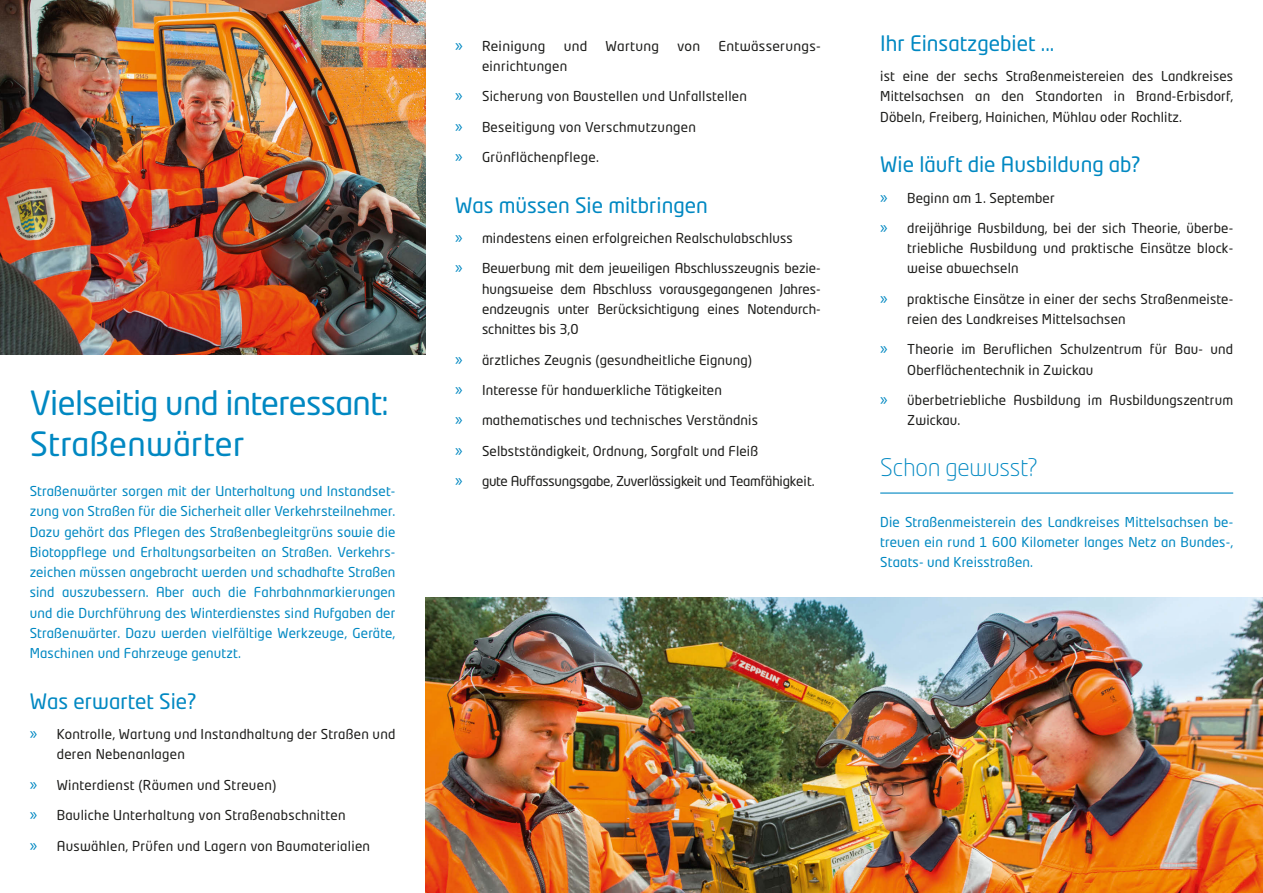
<style>
.page{position:relative;width:1263px;height:893px;background:#fff}
.page>*{position:absolute;margin:0;border:0;box-sizing:border-box;transform-origin:0 0}
.Überschrift_regular{font:33px/40.5px "Neo Tech Std";letter-spacing:-.02em;color:#0088c2}
.Box-Überschrift_blau{font:300 24px "Neo Tech Std";letter-spacing:-.005em;color:#0088c2}
.Unterüberschrift_14P{font:21px "Neo Tech Std";color:#0088c2}
.Fließtext{font:21px "Neo Tech Std";color:#0088c2}
.t1{font:18px "Myriad Pro";color:#0088c2}
.t2{font:13.5px/20.2px "Neo Tech Std";letter-spacing:.01em;color:#1d1d1b}
.Fließtext-2{font:13.5px/20.2px "Neo Tech Std";letter-spacing:.01em;color:#0088c2;text-align:justify}
.Unterüberschrift_14P-2{font:13.5px/20.2px "Neo Tech Std";letter-spacing:.01em;color:#0088c2;text-align:justify}
.t3{font:13.5px "Neo Tech Std";letter-spacing:-.02em;color:#1d1d1b}
.s1{font-family:"Myriad Pro";font-size:18px;color:#0088c2}
</style>
<div class="page">
<img style="left:0;top:0;width:425px;height:354px">
<hr style="left:880px;top:492px;width:353px;height:2px;background:#0088c2">
<img style="left:425px;top:597px;width:838px;height:296px">
<p class="Überschrift_regular" style="left:30px;top:382px;width:360px">Vielseitig und interessant:<br>Straßenwärter</p>
<p class="Fließtext-2" style="left:30px;top:481px;width:367px">Straßenwärter sorgen mit der Unterhaltung und Instandset&shy;zung von Straßen für die Sicherheit aller Verkehrsteilnehmer.<br>Dazu gehört das Pflegen des Straßenbegleitgrüns sowie die Biotoppflege und Erhaltungsarbeiten an Straßen. Verkehrs&shy;zeichen müssen angebracht werden und schadhafte Straßen sind auszubessern. Aber auch die Fahrbahnmarkierungen und die Durchführung des Winterdienstes sind Aufgaben der Straßenwärter. Dazu werden vielfältige Werkzeuge, Geräte, Maschinen und Fahrzeuge genutzt.</p>
<p class="Fließtext" style="left:30px;top:688px;width:168px">Was erwartet Sie?</p>
<p class="t2" style="left:57px;top:724px;width:340px;text-indent:-27px"><span class="s1">»</span> Kontrolle, Wartung und Instandhaltung der Straßen und deren Nebenanlagen</p>
<p class="t2" style="left:30px;top:774px;width:248px"><span class="s1">»</span> Winterdienst (Räumen und Streuen)</p>
<p class="t2" style="left:30px;top:805px;width:317px"><span class="s1">»</span> Bauliche Unterhaltung von Straßenabschnitten</p>
<p class="t2" style="left:30px;top:835px;width:342px"><span class="s1">»</span> Auswählen, Prüfen und Lagern von Baumaterialien</p>
<p class="t1" style="left:455px;top:33px;width:9px">»</p>
<p class="t2" style="left:482px;top:35px;width:65px">Reinigung</p>
<p class="t2" style="left:564px;top:35px;width:25px">und</p>
<p class="t2" style="left:605px;top:35px;width:55px">Wartung</p>
<p class="t2" style="left:677px;top:35px;width:24px">von</p>
<p class="t2" style="left:718px;top:35px;width:104px">Entwässerungs-</p>
<p class="t2" style="left:482px;top:56px;width:87px">einrichtungen</p>
<p class="t2" style="left:455px;top:86px;width:293px"><span class="s1">»</span> Sicherung von Baustellen und Unfallstellen</p>
<p class="t2" style="left:455px;top:116px;width:242px"><span class="s1">»</span> Beseitigung von Verschmutzungen</p>
<p class="t2" style="left:455px;top:147px;width:145px"><span class="s1">»</span> Grünflächenpflege.</p>
<p class="Unterüberschrift_14P" style="left:455px;top:192px;width:254px">Was müssen Sie mitbringen</p>
<p class="t2" style="left:455px;top:228px;width:339px"><span class="s1">»</span> mindestens einen erfolgreichen Realschulabschluss</p>
<p class="t2" style="left:482px;top:258px;width:340px;text-align:justify;text-indent:-27px"><span class="s1">»</span> Bewerbung mit dem jeweiligen Abschlusszeugnis bezie&shy;hungsweise dem Abschluss vorausgegangenen Jahres&shy;endzeugnis unter Berücksichtigung eines Notendurch&shy;schnittes bis 3,0</p>
<p class="t2" style="left:455px;top:349px;width:299px"><span class="s1">»</span> ärztliches Zeugnis (gesundheitliche Eignung)</p>
<p class="t2" style="left:455px;top:380px;width:268px"><span class="s1">»</span> Interesse für handwerkliche Tätigkeiten</p>
<p class="t2" style="left:455px;top:410px;width:304px"><span class="s1">»</span> mathematisches und technisches Verständnis</p>
<p class="t2" style="left:455px;top:440px;width:305px"><span class="s1">»</span> Selbstständigkeit, Ordnung, Sorgfalt und Fleiß</p>
<p class="t3" style="left:455px;top:473px;width:361px"><span class="s1">»</span> gute Auffassungsgabe, Zuverlässigkeit und Teamfähigkeit.</p>
<p class="Unterüberschrift_14P" style="left:880px;top:30px;width:176px">Ihr Einsatzgebiet ...</p>
<p class="t2" style="left:880px;top:66px;width:354px;text-align:justify">ist eine der sechs Straßenmeistereien des Landkreises Mittelsachsen an den Standorten in Brand-Erbisdorf, Döbeln, Freiberg, Hainichen, Mühlau oder Rochlitz.</p>
<p class="Unterüberschrift_14P" style="left:880px;top:152px;width:262px">Wie läuft die Ausbildung ab?</p>
<p class="t2" style="left:880px;top:187px;width:176px"><span class="s1">»</span> Beginn am 1. September</p>
<p class="t2" style="left:907px;top:218px;width:327px;text-align:justify;text-indent:-27px"><span class="s1">»</span> dreijährige Ausbildung, bei der sich Theorie, überbe&shy;triebliche Ausbildung und praktische Einsätze block&shy;weise abwechseln</p>
<p class="t2" style="left:907px;top:288px;width:327px;text-indent:-27px"><span class="s1">»</span> praktische Einsätze in einer der sechs Straßenmeiste&shy;reien des Landkreises Mittelsachsen</p>
<p class="t2" style="left:907px;top:339px;width:327px;text-indent:-27px"><span class="s1">»</span> Theorie im Beruflichen Schulzentrum für Bau- und<br>Oberflächentechnik in Zwickau</p>
<p class="t2" style="left:907px;top:390px;width:327px;text-indent:-27px"><span class="s1">»</span> überbetriebliche Ausbildung im Ausbildungszentrum<br>Zwickau.</p>
<p class="Box-Überschrift_blau" style="left:880px;top:453px;width:159px">Schon gewusst?</p>
<p class="Unterüberschrift_14P-2" style="left:880px;top:511px;width:354px">Die Straßenmeisterein des Landkreises Mittelsachsen be&shy;treuen ein rund 1 600 Kilometer langes Netz an Bundes-, Staats- und Kreisstraßen.</p>
</div>
